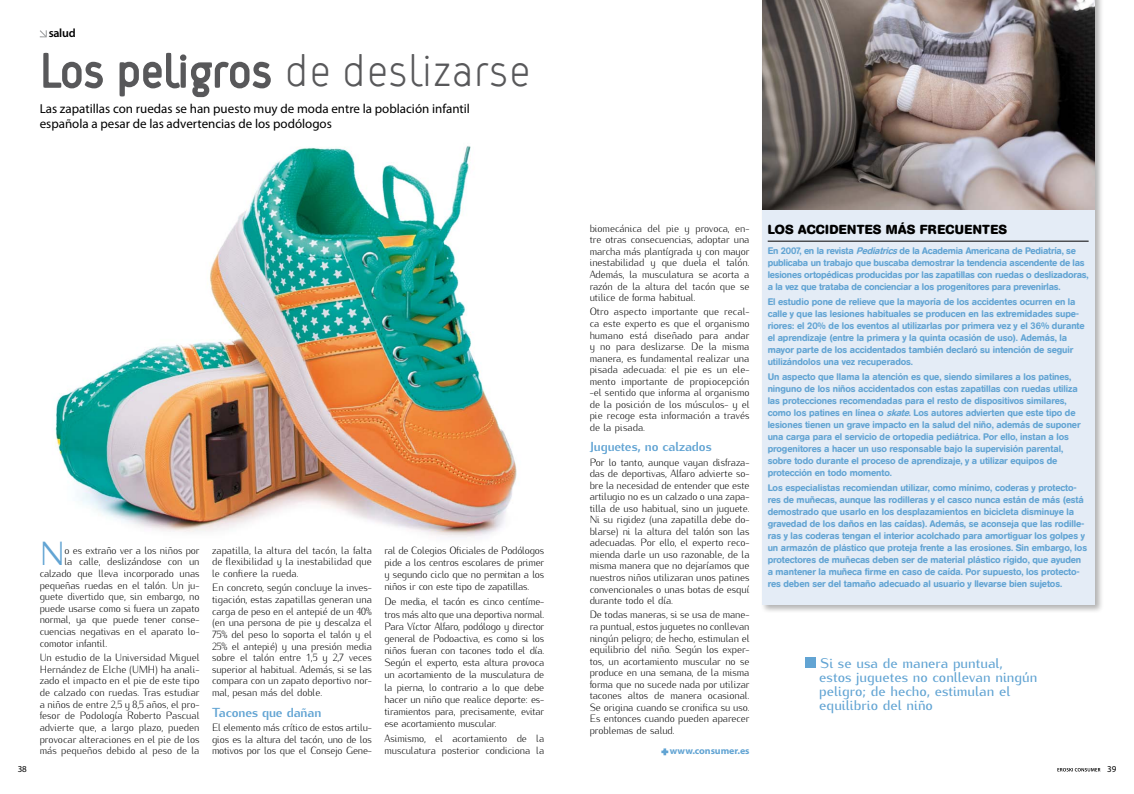
<style>
.page{position:relative;width:1134px;height:794px;background:#fff}
.page>*{position:absolute;margin:0;border:0;box-sizing:border-box;transform-origin:0 0}
.t1{font:44px "VSV Melon Light";letter-spacing:-.02em;color:#58585a}
.t2{font:33.3px "Kurier";color:#62a4d3;scale:.96 1}
.t3{font:500 14px/14px "Kurier";color:#62a4d3}
.t4{font:13px/15px "Myriad Pro";color:#000}
.t5{font:800 13px "Kurier";letter-spacing:-.01em;color:#62a4d3;scale:.96 1}
.t6{font:700 13px "AG Book Rounded";letter-spacing:.02em;color:#000}
.t7{font:600 12px "Myriad Pro";letter-spacing:-.02em;color:#000}
.t8{font:300 10.5px/11.5px "Kurier";letter-spacing:-.01em;color:#000;text-align:justify;scale:.96 1}
.t9{font:700 9.6px "Myriad Pro";letter-spacing:-.01em;color:#62a4d3;scale:1.04 1}
.t10{font:500 9.5px/12px "AG Book Rounded";letter-spacing:-.01em;color:#62a4d3}
.t11{font:9px "Myriad Pro";color:#000}
.s1{font-style:italic}
</style>
<div class="page">
<img style="left:55px;top:146px;width:462px;height:391px">
<div style="left:760px;top:0;width:344px;height:613px;background:#000;opacity:.3"></div>
<div style="left:762px;top:0;width:332px;height:604px;background:#e4ecf6"></div>
<hr style="left:768px;top:241px;width:321px;height:1px;background:#000">
<svg style="left:40px;top:30px;width:7px;height:7px"></svg>
<svg style="left:43px;top:52px;width:60px;height:37px"></svg>
<svg style="left:119px;top:52px;width:152px;height:46px"></svg>
<div style="left:805px;top:657px;width:10px;height:11px;background:#62a4d3"></div>
<svg style="left:661px;top:748px;width:8px;height:8px"></svg>
<img style="left:762px;top:0;width:332px;height:210px">
<svg style="left:1057px;top:768px;width:43px;height:3px"></svg>
<p class="t7" style="left:49px;top:27px;width:29px">salud</p>
<h1 class="t1" style="left:40px;top:44px;width:493px">Los peligros de deslizarse</h1>
<p class="t4" style="left:40px;top:101px;width:432px">Las zapatillas con ruedas se han puesto muy de moda entre la población infantil española a pesar de las advertencias de los podólogos</p>
<h2 class="t2" style="left:40px;top:528px;width:28px">N</h2>
<p class="t8" style="left:65px;top:543px;width:142px">o es extraño ver a los niños por</p>
<p class="t8" style="left:65px;top:555px;width:142px">la calle, deslizándose con un</p>
<p class="t8" style="left:40px;top:566px;width:168px">calzado que lleva incorporado unas</p>
<p class="t8" style="left:40px;top:578px;width:168px">pequeñas ruedas en el talón. Un ju-</p>
<p class="t8" style="left:40px;top:590px;width:168px">guete divertido que, sin embargo, no</p>
<p class="t8" style="left:40px;top:601px;width:168px">puede usarse como si fuera un zapato</p>
<p class="t8" style="left:40px;top:613px;width:168px">normal, ya que puede tener conse-</p>
<p class="t8" style="left:40px;top:625px;width:168px">cuencias negativas en el aparato lo-</p>
<p class="t8" style="left:40px;top:636px;width:72px">comotor infantil.</p>
<p class="t8" style="left:40px;top:651px;width:168px">Un estudio de la Universidad Miguel Hernández de Elche (UMH) ha anali&shy;zado el impacto en el pie de este tipo de calzado con ruedas. Tras estudiar a niños de entre 2,5 y 8,5 años, el pro&shy;fesor de Podología Roberto Pascual advierte que, a largo plazo, pueden provocar alteraciones en el pie de los más pequeños debido al peso de la</p>
<p class="t8" style="left:212px;top:543px;width:168px">zapatilla, la altura del tacón, la falta de flexibilidad y la inestabilidad que le confiere la rueda.</p>
<p class="t8" style="left:212px;top:581px;width:168px">En concreto, según concluye la inves&shy;tigación, estas zapatillas generan una carga de peso en el antepié de un 40% (en una persona de pie y descalza el 75% del peso lo soporta el talón y el 25% el antepié) y una presión media sobre el talón entre 1,5 y 2,7 veces superior al habitual. Además, si se las compara con un zapato deportivo nor&shy;mal, pesan más del doble.</p>
<p class="t5" style="left:212px;top:702px;width:115px">Tacones que dañan</p>
<p class="t8" style="left:212px;top:720px;width:168px">El elemento más crítico de estos artilu&shy;gios es la altura del tacón, uno de los motivos por los que el Consejo Gene-</p>
<p class="t8" style="left:384px;top:543px;width:168px;line-height:12.2px">ral de Colegios Oficiales de Podólogos pide a los centros escolares de primer y segundo ciclo que no permitan a los niños ir con este tipo de zapatillas.</p>
<p class="t8" style="left:384px;top:594px;width:168px;line-height:12.2px">De media, el tacón es cinco centíme&shy;tros más alto que una deportiva normal.<br>Para Víctor Alfaro, podólogo y director general de Podoactiva, es como si los niños fueran con tacones todo el día.<br>Según el experto, esta altura provoca un acortamiento de la musculatura de la pierna, lo contrario a lo que debe hacer un niño que realice deporte: es&shy;tiramientos para, precisamente, evitar ese acortamiento muscular.</p>
<p class="t8" style="left:384px;top:731px;width:168px;line-height:12.2px">Asimismo, el acortamiento de la musculatura posterior condiciona la</p>
<p class="t8" style="left:590px;top:222px;width:168px">biomecánica del pie y provoca, en&shy;tre otras consecuencias, adoptar una marcha más plantígrada y con mayor inestabilidad y que duela el talón.<br>Además, la musculatura se acorta a razón de la altura del tacón que se utilice de forma habitual.</p>
<p class="t8" style="left:590px;top:305px;width:168px">Otro aspecto importante que recal&shy;ca este experto es que el organismo humano está diseñado para andar y no para deslizarse. De la misma manera, es fundamental realizar una pisada adecuada: el pie es un ele&shy;mento importante de propiocepción -el sentido que informa al organismo de la posición de los músculos- y el pie recoge esta información a través de la pisada.</p>
<p class="t5" style="left:590px;top:437px;width:129px">Juguetes, no calzados</p>
<p class="t8" style="left:590px;top:455px;width:168px">Por lo tanto, aunque vayan disfraza&shy;das de deportivas, Alfaro advierte so&shy;bre la necesidad de entender que este artilugio no es un calzado o una zapa&shy;tilla de uso habitual, sino un juguete.<br>Ni su rigidez (una zapatilla debe do&shy;blarse) ni la altura del talón son las adecuadas. Por ello, el experto reco&shy;mienda darle un uso razonable, de la misma manera que no dejaríamos que nuestros niños utilizaran unos patines convencionales o unas botas de esquí durante todo el día.</p>
<p class="t8" style="left:590px;top:608px;width:168px">De todas maneras, si se usa de mane&shy;ra puntual, estos juguetes no conllevan ningún peligro; de hecho, estimulan el equilibrio del niño. Según los exper&shy;tos, un acortamiento muscular no se produce en una semana, de la misma forma que no sucede nada por utilizar tacones altos de manera ocasional.<br>Se origina cuando se cronifica su uso.<br>Es entonces cuando pueden aparecer problemas de salud.</p>
<p class="t9" style="left:670px;top:745px;width:78px">www.consumer.es</p>
<p class="t6" style="left:768px;top:222px;width:241px">LOS ACCIDENTES MÁS FRECUENTES</p>
<p class="t10" style="left:768px;top:245px;width:322px">En 2007, en la revista <span class="s1">Pediatrics</span>de la Academia Americana de Pediatría, se publicaba un trabajo que buscaba demostrar la tendencia ascendente de las lesiones ortopédicas producidas por las zapatillas con ruedas o deslizadoras, a la vez que trataba de concienciar a los progenitores para prevenirlas.</p>
<p class="t10" style="left:768px;top:296px;width:318px">El estudio pone de relieve que la mayoría de los accidentes ocurren en la calle y que las lesiones habituales se producen en las extremidades supe&shy;riores: el 20% de los eventos al utilizarlas por primera vez y el 36% durante el aprendizaje (entre la primera y la quinta ocasión de uso). Además, la mayor parte de los accidentados también declaró su intención de seguir utilizándolos una vez recuperados.</p>
<p class="t10" style="left:768px;top:371px;width:314px">Un aspecto que llama la atención es que, siendo similares a los patines, ninguno de los niños accidentados con estas zapatillas con ruedas utiliza las protecciones recomendadas para el resto de dispositivos similares, como los patines en línea o <span class="s1">skate</span>. Los autores advierten que este tipo de lesiones tienen un grave impacto en la salud del niño, además de suponer una carga para el servicio de ortopedia pediátrica. Por ello, instan a los progenitores a hacer un uso responsable bajo la supervisión parental, sobre todo durante el proceso de aprendizaje, y a utilizar equipos de protección en todo momento.</p>
<p class="t10" style="left:768px;top:482px;width:321px">Los especialistas recomiendan utilizar, como mínimo, coderas y protecto&shy;res de muñecas, aunque las rodilleras y el casco nunca están de más (está demostrado que usarlo en los desplazamientos en bicicleta disminuye la gravedad de los daños en las caídas). Además, se aconseja que las rodille&shy;ras y las coderas tengan el interior acolchado para amortiguar los golpes y un armazón de plástico que proteja frente a las erosiones. Sin embargo, los protectores de muñecas deben ser de material plástico rígido, que ayuden a mantener la muñeca firme en caso de caída. Por supuesto, los protecto&shy;res deben ser del tamaño adecuado al usuario y llevarse bien sujetos.</p>
<h3 class="t3" style="left:819px;top:655px;width:220px">Si se usa de manera puntual, estos juguetes no conllevan ningún peligro; de hecho, estimulan el equilibrio del niño</h3>
<p class="t11" style="left:18px;top:763px;width:11px">38</p>
<p class="t11" style="left:1107px;top:763px;width:11px">39</p>
</div>
